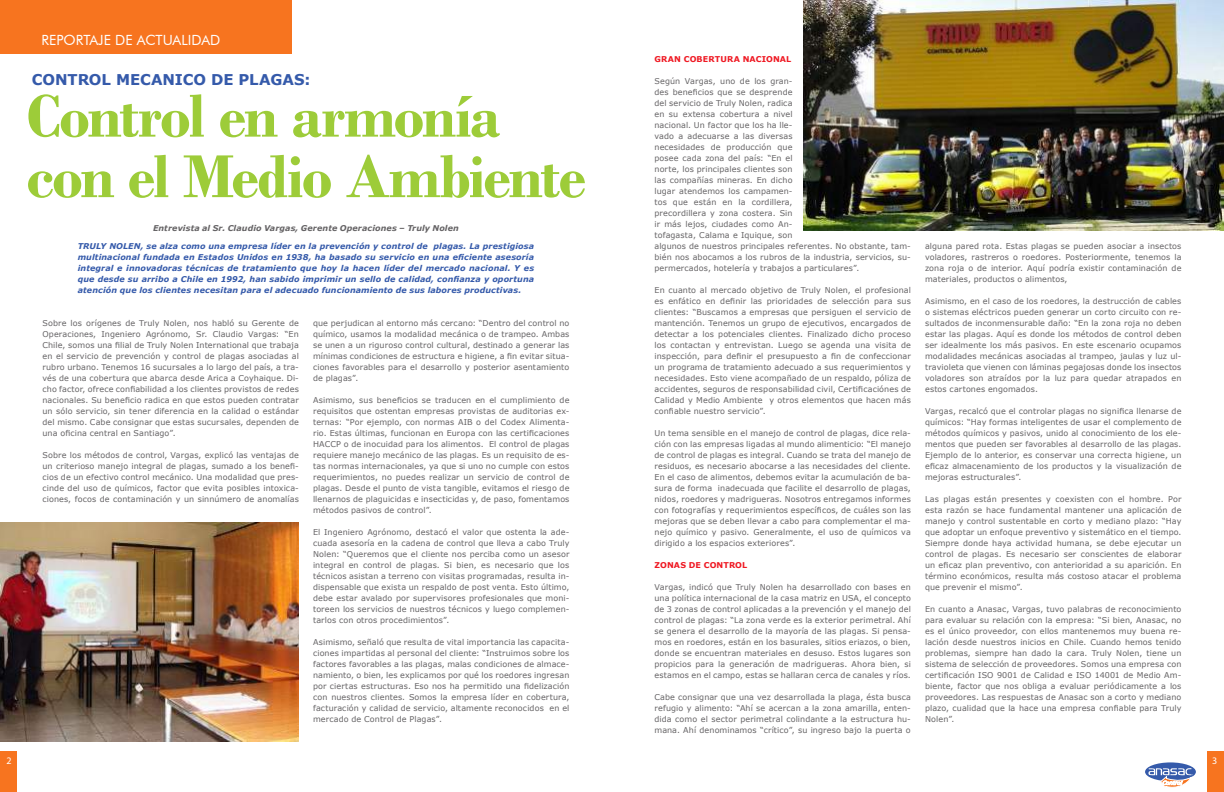
<style>
.page{position:relative;width:1224px;height:792px;background:#fff}
.page>*{position:absolute;margin:0;border:0;box-sizing:border-box;transform-origin:0 0}
.t1{font:700 63.7px/60.5px "Bodoni";letter-spacing:-.035em;color:#9dcc39}
.t2{font:700 14.9px "Verdana";letter-spacing:-.005em;color:#355aaa}
.t3{font:14.1px "Futura BT";color:#fff}
.t4{font:10px "Myriad Pro";color:#fff}
.t5{font:8px/11px "Verdana";letter-spacing:.015em;color:#656365;text-align:justify}
.t6{font:italic 700 8px/11px "Verdana";letter-spacing:.01em;color:#355aaa;text-align:justify}
.t7{font:italic 700 8px "Verdana";letter-spacing:.015em;color:#656365}
.t8{font:700 8px "Verdana";letter-spacing:.015em;color:#ef1923}
</style>
<div class="page">
<div style="left:0;top:0;width:292px;height:53px;background:#f7741f"></div>
<div style="left:0;top:752px;width:16px;height:40px;background:#f7741f"></div>
<div style="left:1208px;top:752px;width:16px;height:40px;background:#f7741f"></div>
<div style="left:1144px;top:762px;width:53px;height:20px;background:#f6f8fb;border-radius:50%"></div>
<div style="left:1144px;top:762px;width:53px;height:20px;border:1px solid #fff;border-radius:50%"></div>
<div style="left:1145px;top:762px;width:51px;height:19px;background:#355aaa;border-radius:50%"></div>
<svg style="left:1148px;top:768px;width:45px;height:20px"></svg>
<img style="left:804px;top:0;width:420px;height:231px">
<img style="left:0;top:522px;width:299px;height:219px">
<h3 class="t3" style="left:42px;top:32px;width:180px">REPORTAJE DE ACTUALIDAD</h3>
<h2 class="t2" style="left:32px;top:70px;width:280px">CONTROL MECANICO DE PLAGAS:</h2>
<h1 class="t1" style="left:26px;top:85px;width:561px">Control en armonía con el Medio Ambiente</h1>
<p class="t7" style="left:153px;top:223px;width:307px">Entrevista al Sr. Claudio Vargas, Gerente Operaciones – Truly Nolen</p>
<p class="t6" style="left:78px;top:240px;width:458px">TRULY NOLEN, se alza como una empresa líder en la prevención y control de plagas. La prestigiosa multinacional fundada en Estados Unidos en 1938, ha basado su servicio en una eficiente asesoría integral e innovadoras técnicas de tratamiento que hoy la hacen líder del mercado nacional. Y es que desde su arribo a Chile en 1992, han sabido imprimir un sello de calidad, confianza y oportuna atención que los clientes necesitan para el adecuado funcionamiento de sus labores productivas.</p>
<p class="t5" style="left:43px;top:317px;width:258px">Sobre los orígenes de Truly Nolen, nos habló su Gerente de Operaciones, Ingeniero Agrónomo, Sr. Claudio Vargas: “En Chile, somos una filial de Truly Nolen International que trabaja en el servicio de prevención y control de plagas asociadas al rubro urbano. Tenemos 16 sucursales a lo largo del país, a tra&shy;vés de una cobertura que abarca desde Arica a Coyhaique. Di&shy;cho factor, ofrece confiabilidad a los clientes provistos de redes nacionales. Su beneficio radica en que estos pueden contratar un sólo servicio, sin tener diferencia en la calidad o estándar del mismo. Cabe consignar que estas sucursales, dependen de una oficina central en Santiago”.</p>
<p class="t5" style="left:43px;top:449px;width:258px">Sobre los métodos de control, Vargas, explicó las ventajas de un criterioso manejo integral de plagas, sumado a los benefi&shy;cios de un efectivo control mecánico. Una modalidad que pres&shy;cinde del uso de químicos, factor que evita posibles intoxica&shy;ciones, focos de contaminación y un sinnúmero de anomalías</p>
<p class="t5" style="left:313px;top:317px;width:258px">que perjudican al entorno más cercano: “Dentro del control no químico, usamos la modalidad mecánica o de trampeo. Ambas se unen a un riguroso control cultural, destinado a generar las mínimas condiciones de estructura e higiene, a fin evitar situa&shy;ciones favorables para el desarrollo y posterior asentamiento de plagas”.</p>
<p class="t5" style="left:313px;top:394px;width:258px">Asimismo, sus beneficios se traducen en el cumplimiento de requisitos que ostentan empresas provistas de auditorias ex&shy;ternas: “Por ejemplo, con normas AIB o del Codex Alimenta&shy;rio. Estas últimas, funcionan en Europa con las certificaciones HACCP o de inocuidad para los alimentos. El control de plagas requiere manejo mecánico de las plagas. Es un requisito de es&shy;tas normas internacionales, ya que si uno no cumple con estos requerimientos, no puedes realizar un servicio de control de plagas. Desde el punto de vista tangible, evitamos el riesgo de llenarnos de plaguicidas e insecticidas y, de paso, fomentamos métodos pasivos de control”.</p>
<p class="t5" style="left:313px;top:526px;width:258px">El Ingeniero Agrónomo, destacó el valor que ostenta la ade&shy;cuada asesoría en la cadena de control que lleva a cabo Truly Nolen: “Queremos que el cliente nos perciba como un asesor integral en control de plagas. Si bien, es necesario que los técnicos asistan a terreno con visitas programadas, resulta in&shy;dispensable que exista un respaldo de post venta. Esto último, debe estar avalado por supervisores profesionales que moni&shy;toreen los servicios de nuestros técnicos y luego complemen&shy;tarlos con otros procedimientos”.</p>
<p class="t5" style="left:313px;top:636px;width:258px">Asimismo, señaló que resulta de vital importancia las capacita&shy;ciones impartidas al personal del cliente: “Instruimos sobre los factores favorables a las plagas, malas condiciones de almace&shy;namiento, o bien, les explicamos por qué los roedores ingresan por ciertas estructuras. Eso nos ha permitido una fidelización con nuestros clientes. Somos la empresa líder en cobertura, facturación y calidad de servicio, altamente reconocidos en el mercado de Control de Plagas”.</p>
<p class="t8" style="left:655px;top:54px;width:138px">GRAN COBERTURA NACIONAL</p>
<p class="t5" style="left:655px;top:75px;width:258px;text-align:left">Según Vargas, uno de los gran-<br>des beneficios que se desprende<br>del servicio de Truly Nolen, radica<br>en su extensa cobertura a nivel<br>nacional. Un factor que los ha lle-<br>vado a adecuarse a las diversas<br>necesidades de producción que<br>posee cada zona del país: “En el<br>norte, los principales clientes son<br>las compañías mineras. En dicho<br>lugar atendemos los campamen-<br>tos que están en la cordillera,<br>precordillera y zona costera. Sin<br>ir más lejos, ciudades como An-<br>tofagasta, Calama e Iquique, son<br>algunos de nuestros principales referentes. No obstante, tam&shy;bién nos abocamos a los rubros de la industria, servicios, su&shy;permercados, hotelería y trabajos a particulares”.</p>
<p class="t5" style="left:655px;top:284px;width:258px">En cuanto al mercado objetivo de Truly Nolen, el profesional es enfático en definir las prioridades de selección para sus clientes: “Buscamos a empresas que persiguen el servicio de mantención. Tenemos un grupo de ejecutivos, encargados de detectar a los potenciales clientes. Finalizado dicho proceso los contactan y entrevistan. Luego se agenda una visita de inspección, para definir el presupuesto a fin de confeccionar un programa de tratamiento adecuado a sus requerimientos y necesidades. Esto viene acompañado de un respaldo, póliza de accidentes, seguros de responsabilidad civil, Certificaciónes de Calidad y Medio Ambiente y otros elementos que hacen más confiable nuestro servicio”.</p>
<p class="t5" style="left:655px;top:427px;width:258px">Un tema sensible en el manejo de control de plagas, dice rela&shy;ción con las empresas ligadas al mundo alimenticio: “El manejo de control de plagas es integral. Cuando se trata del manejo de residuos, es necesario abocarse a las necesidades del cliente.<br>En el caso de alimentos, debemos evitar la acumulación de ba&shy;sura de forma inadecuada que facilite el desarrollo de plagas, nidos, roedores y madrigueras. Nosotros entregamos informes con fotografías y requerimientos específicos, de cuáles son las mejoras que se deben llevar a cabo para complementar el ma&shy;nejo químico y pasivo. Generalmente, el uso de químicos va dirigido a los espacios exteriores”.</p>
<p class="t8" style="left:655px;top:560px;width:94px">ZONAS DE CONTROL</p>
<p class="t5" style="left:655px;top:581px;width:258px">Vargas, indicó que Truly Nolen ha desarrollado con bases en una política internacional de la casa matriz en USA, el concepto de 3 zonas de control aplicadas a la prevención y el manejo del control de plagas: “La zona verde es la exterior perimetral. Ahí se genera el desarrollo de la mayoría de las plagas. Si pensa&shy;mos en roedores, están en los basurales, sitios eriazos, o bien, donde se encuentran materiales en desuso. Estos lugares son propicios para la generación de madrigueras. Ahora bien, si estamos en el campo, estas se hallaran cerca de canales y ríos.</p>
<p class="t5" style="left:655px;top:691px;width:258px">Cabe consignar que una vez desarrollada la plaga, ésta busca refugio y alimento: “Ahí se acercan a la zona amarilla, enten&shy;dida como el sector perimetral colindante a la estructura hu&shy;mana. Ahí denominamos “crítico”, su ingreso bajo la puerta o</p>
<p class="t5" style="left:925px;top:240px;width:258px">alguna pared rota. Estas plagas se pueden asociar a insectos voladores, rastreros o roedores. Posteriormente, tenemos la zona roja o de interior. Aquí podría existir contaminación de materiales, productos o alimentos,</p>
<p class="t5" style="left:925px;top:295px;width:258px">Asimismo, en el caso de los roedores, la destrucción de cables o sistemas eléctricos pueden generar un corto circuito con re&shy;sultados de inconmensurable daño: “En la zona roja no deben estar las plagas. Aquí es donde los métodos de control deben ser idealmente los más pasivos. En este escenario ocupamos modalidades mecánicas asociadas al trampeo, jaulas y luz ul&shy;travioleta que vienen con láminas pegajosas donde los insectos voladores son atraídos por la luz para quedar atrapados en estos cartones engomados.</p>
<p class="t5" style="left:925px;top:405px;width:258px">Vargas, recalcó que el controlar plagas no significa llenarse de químicos: “Hay formas inteligentes de usar el complemento de métodos químicos y pasivos, unido al conocimiento de los ele&shy;mentos que pueden ser favorables al desarrollo de las plagas.<br>Ejemplo de lo anterior, es conservar una correcta higiene, un eficaz almacenamiento de los productos y la visualización de mejoras estructurales”.</p>
<p class="t5" style="left:925px;top:493px;width:258px">Las plagas están presentes y coexisten con el hombre. Por esta razón se hace fundamental mantener una aplicación de manejo y control sustentable en corto y mediano plazo: “Hay que adoptar un enfoque preventivo y sistemático en el tiempo.<br>Siempre donde haya actividad humana, se debe ejecutar un control de plagas. Es necesario ser conscientes de elaborar un eficaz plan preventivo, con anterioridad a su aparición. En término económicos, resulta más costoso atacar el problema que prevenir el mismo”.</p>
<p class="t5" style="left:925px;top:603px;width:258px">En cuanto a Anasac, Vargas, tuvo palabras de reconocimiento para evaluar su relación con la empresa: “Si bien, Anasac, no es el único proveedor, con ellos mantenemos muy buena re&shy;lación desde nuestros inicios en Chile. Cuando hemos tenido problemas, siempre han dado la cara. Truly Nolen, tiene un sistema de selección de proveedores. Somos una empresa con certificación ISO 9001 de Calidad e ISO 14001 de Medio Am&shy;biente, factor que nos obliga a evaluar periódicamente a los proveedores. Las respuestas de Anasac son a corto y mediano plazo, cualidad que la hace una empresa confiable para Truly Nolen”.</p>
<p class="t4" style="left:6px;top:754px;width:7px">2</p>
<p class="t4" style="left:1212px;top:754px;width:7px">3</p>
</div>
